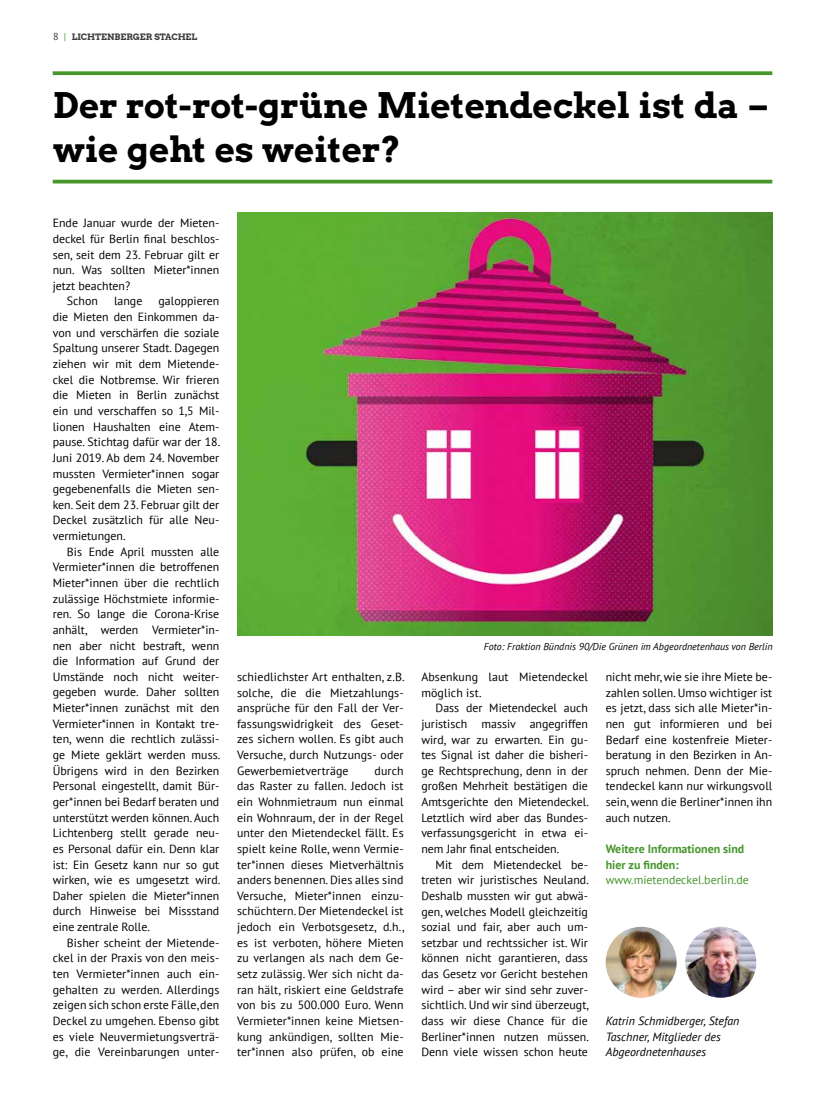
<style>
.page{position:relative;width:833px;height:1117px;background:#fff}
.page>*{position:absolute;margin:0;border:0;box-sizing:border-box;transform-origin:0 0}
.t1{font:35px/43.8px "Arvo Gruen";color:#000}
.t2{font:11.88px/15.6px "PT Sans";color:#000;text-align:justify}
.t3{font:italic 11.88px/15.6px "PT Sans";color:#000}
.t4{font:700 11.88px/15.6px "PT Sans";color:#46962b}
.t5{font:11.88px "PT Sans";color:#46962b}
.t6{font:italic 10px "PT Sans";color:#000}
.t7{font:8.75px "Arvo Gruen";color:#3c3c3b}
.s1{font-family:"PT Sans";font-size:10px}
.s2{font-family:"PT Sans";font-size:10px;color:#5e9e3b}
</style>
<div class="page">
<svg style="left:53px;top:71px;width:719px;height:4px;background:#559e3c"></svg>
<hr style="left:53px;top:180px;width:719px;height:3px;background:#46962b">
<img style="left:605px;top:926px;width:71px;height:71px;border-radius:35px">
<img style="left:685px;top:926px;width:71px;height:71px;border-radius:35px">
<img style="left:237px;top:212px;width:535px;height:423px">
<p class="t7" style="left:53px;top:31px;width:146px"><span class="s1">8</span> <span class="s2">|</span> LICHTENBERGER STACHEL</p>
<h1 class="t1" style="left:53px;top:82px;width:717px">Der rot-rot-grüne Mietendeckel ist da – wie geht es weiter?</h1>
<p class="t2" style="left:53px;top:215px;width:168px">Ende Januar wurde der Mieten-</p>
<p class="t2" style="left:53px;top:230px;width:168px">deckel für Berlin final beschlos-</p>
<p class="t2" style="left:53px;top:246px;width:168px">sen, seit dem 23. Februar gilt er</p>
<p class="t2" style="left:53px;top:262px;width:168px">nun. Was sollten Mieter*innen</p>
<p class="t2" style="left:53px;top:277px;width:79px">jetzt beachten?</p>
<p class="t2" style="left:67px;top:293px;width:33px">Schon</p>
<p class="t2" style="left:114px;top:293px;width:30px">lange</p>
<p class="t2" style="left:53px;top:293px;width:169px;text-indent:106px">galoppieren die Mieten den Einkommen da&shy;von und verschärfen die soziale Spaltung unserer Stadt. Dagegen ziehen wir mit dem Mietende&shy;ckel die Notbremse. Wir frieren die Mieten in Berlin zunächst ein und verschaffen so 1,5 Mil&shy;lionen Haushalten eine Atem&shy;pause. Stichtag dafür war der 18.<br>Juni 2019. Ab dem 24. November mussten Vermieter*innen sogar gegebenenfalls die Mieten sen&shy;ken. Seit dem 23. Februar gilt der Deckel zusätzlich für alle Neu&shy;vermietungen.</p>
<p class="t2" style="left:53px;top:543px;width:169px;text-indent:14px">Bis Ende April mussten alle Vermieter*innen die betroffenen Mieter*innen über die rechtlich zulässige Höchstmiete informie&shy;ren. So lange die Corona-Krise anhält, werden Vermieter*in&shy;nen aber nicht bestraft, wenn die Information auf Grund der Umstände noch nicht weiter&shy;gegeben wurde. Daher sollten Mieter*innen zunächst mit den Vermieter*innen in Kontakt tre&shy;ten, wenn die rechtlich zulässi&shy;ge Miete geklärt werden muss.<br>Übrigens wird in den Bezirken Personal eingestellt, damit Bür&shy;ger*innen bei Bedarf beraten und unterstützt werden können. Auch Lichtenberg stellt gerade neu&shy;es Personal dafür ein. Denn klar ist: Ein Gesetz kann nur so gut wirken, wie es umgesetzt wird.<br>Daher spielen die Mieter*innen durch Hinweise bei Missstand eine zentrale Rolle.</p>
<p class="t2" style="left:53px;top:934px;width:168px;text-indent:14px">Bisher scheint der Mietende&shy;ckel in der Praxis von den meis&shy;ten Vermieter*innen auch ein&shy;gehalten zu werden. Allerdings zeigen sich schon erste Fälle, den Deckel zu umgehen. Ebenso gibt es viele Neuvermietungsverträ&shy;ge, die Vereinbarungen unter-</p>
<p class="t2" style="left:237px;top:668px;width:169px">schiedlichster Art enthalten, z.B. solche, die die Mietzahlungs&shy;ansprüche für den Fall der Ver&shy;fassungswidrigkeit des Geset&shy;zes sichern wollen. Es gibt auch Versuche, durch Nutzungs- oder Gewerbemietverträge</p>
<p class="t2" style="left:237px;top:762px;width:169px;text-indent:137px">durch das Raster zu fallen. Jedoch ist ein Wohnmietraum nun einmal ein Wohnraum, der in der Regel unter den Mietendeckel fällt. Es spielt keine Rolle, wenn Vermie&shy;ter*innen dieses Mietverhältnis anders benennen. Dies alles sind Versuche, Mieter*innen einzu&shy;schüchtern. Der Mietendeckel ist jedoch ein Verbotsgesetz, d.h., es ist verboten, höhere Mieten zu verlangen als nach dem Ge&shy;setz zulässig. Wer sich nicht da&shy;ran hält, riskiert eine Geldstrafe von bis zu 500.000 Euro. Wenn Vermieter*innen keine Mietsen&shy;kung ankündigen, sollten Mie&shy;ter*innen also prüfen, ob eine</p>
<p class="t6" style="left:484px;top:639px;width:290px">Foto: Fraktion Bündnis 90/Die Grünen im Abgeordnetenhaus von Berlin</p>
<p class="t2" style="left:421px;top:668px;width:168px">Absenkung laut Mietendeckel möglich ist.</p>
<p class="t2" style="left:421px;top:699px;width:169px;text-indent:14px">Dass der Mietendeckel auch juristisch massiv angegriffen wird, war zu erwarten. Ein gu&shy;tes Signal ist daher die bisheri&shy;ge Rechtsprechung, denn in der großen Mehrheit bestätigen die Amtsgerichte den Mietendeckel.<br>Letztlich wird aber das Bundes&shy;verfassungsgericht in etwa ei&shy;nem Jahr final entscheiden.</p>
<p class="t2" style="left:421px;top:856px;width:169px;text-indent:14px">Mit dem Mietendeckel be&shy;treten wir juristisches Neuland.<br>Deshalb mussten wir gut abwä&shy;gen, welches Modell gleichzeitig sozial und fair, aber auch um&shy;setzbar und rechtssicher ist. Wir können nicht garantieren, dass das Gesetz vor Gericht bestehen wird – aber wir sind sehr zuver&shy;sichtlich. Und wir sind überzeugt, dass wir diese Chance für die Berliner*innen nutzen müssen.<br>Denn viele wissen schon heute</p>
<p class="t2" style="left:605px;top:668px;width:168px">nicht mehr, wie sie ihre Miete be&shy;zahlen sollen. Umso wichtiger ist es jetzt, dass sich alle Mieter*in&shy;nen gut informieren und bei Bedarf eine kostenfreie Mieter&shy;beratung in den Bezirken in An&shy;spruch nehmen. Denn der Mie&shy;tendeckel kann nur wirkungsvoll sein, wenn die Berliner*innen ihn auch nutzen.</p>
<p class="t4" style="left:605px;top:840px;width:140px">Weitere Informationen sind hier zu finden:</p>
<p class="t5" style="left:605px;top:872px;width:145px">www.mietendeckel.berlin.de</p>
<p class="t3" style="left:605px;top:1012px;width:135px">Katrin Schmidberger, Stefan<br>Taschner, Mitglieder des<br>Abgeordnetenhauses</p>
</div>
